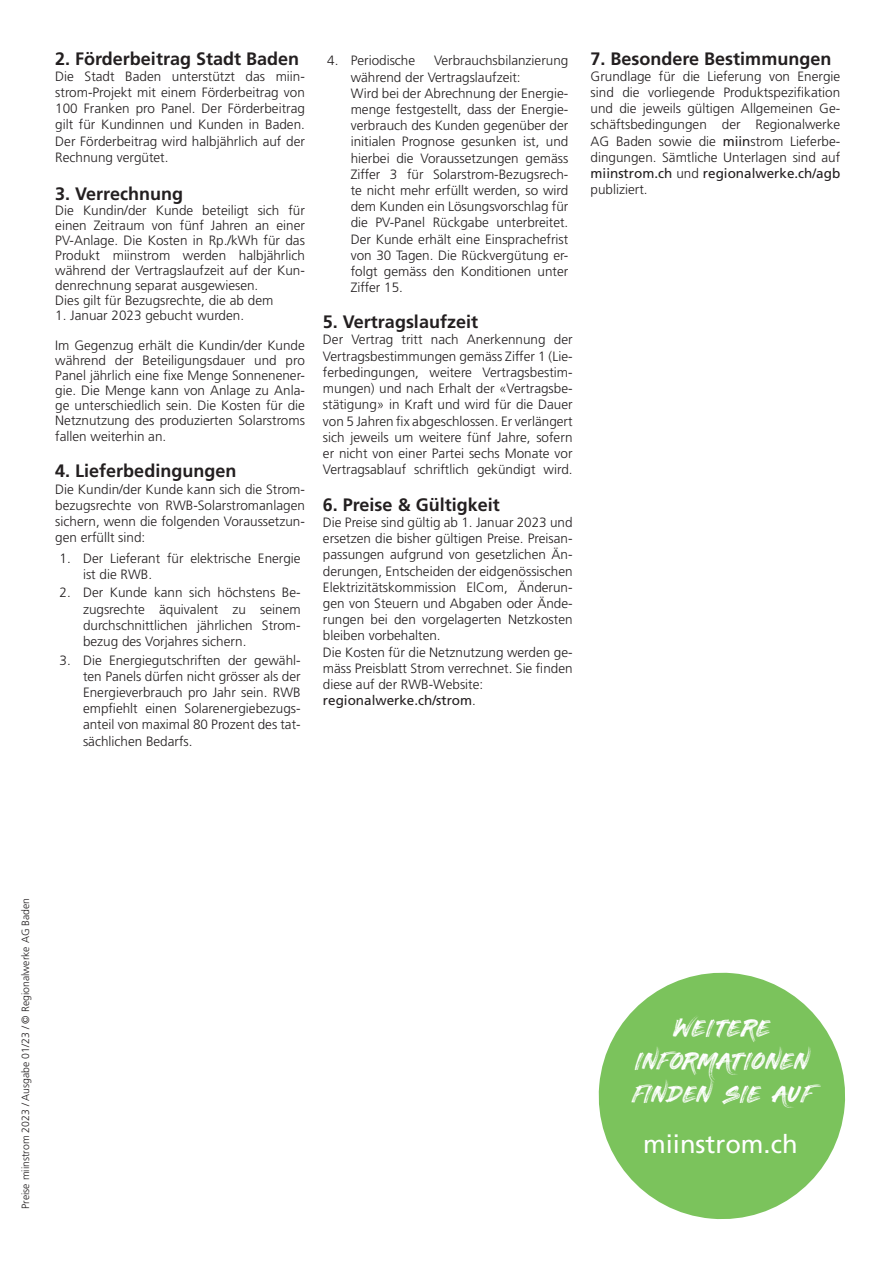
<style>
.page{position:relative;width:893px;height:1263px;background:#fff}
.page>*{position:absolute;margin:0;border:0;box-sizing:border-box;transform-origin:0 0}
.t1{font:25.5px "Frutiger LT Std";color:#fff}
.t2{font:24px/33px "pwc versal Regular";color:#fff}
.t3{font:700 18px "Frutiger LT Std";color:#231f20}
.t4{font:300 13.5px/16.2px "Frutiger LT Std";color:#231f20;text-align:justify}
.t5{font:13.5px "Frutiger LT Std";color:#231f20}
.t6{font:300 10.5px "Frutiger LT Std";color:#231f20}
.s1{font-weight:300}
.s2{font-weight:400}
</style>
<div class="page">
<svg style="left:598px;top:972px;width:247px;height:247px;fill:#7bc35c"></svg>
<p class="t3" style="left:55px;top:48px;width:245px">2. Förderbeitrag Stadt Baden</p>
<p class="t4" style="left:55px;top:68px;width:251px">Die Stadt Baden unterstützt das miin&shy;strom-Projekt mit einem Förderbeitrag von 100 Franken pro Panel. Der Förderbeitrag gilt für Kundinnen und Kunden in Baden.<br>Der Förderbeitrag wird halbjährlich auf der Rechnung vergütet.</p>
<p class="t3" style="left:55px;top:183px;width:129px">3. Verrechnung</p>
<p class="t4" style="left:55px;top:203px;width:251px;line-height:15px">Die Kundin/der Kunde beteiligt sich für einen Zeitraum von fünf Jahren an einer PV-Anlage. Die Kosten in Rp./kWh für das Produkt miinstrom werden halbjährlich während der Vertragslaufzeit auf der Kun&shy;denrechnung separat ausgewiesen.</p>
<p class="t4" style="left:55px;top:292px;width:220px">Dies gilt für Bezugsrechte, die ab dem</p>
<p class="t4" style="left:55px;top:307px;width:190px">1. Januar 2023 gebucht wurden.</p>
<p class="t4" style="left:55px;top:337px;width:251px;line-height:15.1px">Im Gegenzug erhält die Kundin/der Kunde während der Beteiligungsdauer und pro Panel jährlich eine fixe Menge Sonnenener&shy;gie. Die Menge kann von Anlage zu Anla&shy;ge unterschiedlich sein. Die Kosten für die Netznutzung des produzierten Solarstroms fallen weiterhin an.</p>
<p class="t3" style="left:55px;top:460px;width:183px">4. Lieferbedingungen</p>
<p class="t4" style="left:55px;top:481px;width:251px">Die Kundin/der Kunde kann sich die Strom&shy;bezugsrechte von RWB-Solarstromanlagen sichern, wenn die folgenden Voraussetzun&shy;gen erfüllt sind:</p>
<p class="t4" style="left:60px;top:550px;width:13px">1.</p>
<p class="t4" style="left:83px;top:550px;width:219px">Der Lieferant für elektrische Energie ist die RWB.</p>
<p class="t4" style="left:60px;top:585px;width:13px">2.</p>
<p class="t4" style="left:83px;top:585px;width:219px">Der Kunde kann sich höchstens Be&shy;zugsrechte äquivalent zu seinem durchschnittlichen jährlichen Strom&shy;bezug des Vorjahres sichern.</p>
<p class="t4" style="left:60px;top:652px;width:13px">3.</p>
<p class="t4" style="left:83px;top:652px;width:219px">Die Energiegutschriften der gewähl&shy;ten Panels dürfen nicht grösser als der Energieverbrauch pro Jahr sein. RWB empfiehlt einen Solarenergiebezugs&shy;anteil von maximal 80 Prozent des tat&shy;sächlichen Bedarfs.</p>
<p class="t4" style="left:351px;top:53px;width:219px;text-indent:83px">Verbrauchsbilanzierung während der Vertragslaufzeit:</p>
<p class="t4" style="left:351px;top:85px;width:219px">Wird bei der Abrechnung der Energie&shy;menge festgestellt, dass der Energie&shy;verbrauch des Kunden gegenüber der initialen Prognose gesunken ist, und hierbei die Voraussetzungen gemäss Ziffer 3 für Solarstrom-Bezugsrech&shy;te nicht mehr erfüllt werden, so wird dem Kunden ein Lösungsvorschlag für die PV-Panel Rückgabe unterbreitet.<br>Der Kunde erhält eine Einsprachefrist von 30 Tagen. Die Rückvergütung er&shy;folgt gemäss den Konditionen unter Ziffer 15.</p>
<p class="t3" style="left:323px;top:311px;width:157px">5. Vertragslaufzeit</p>
<p class="t4" style="left:323px;top:332px;width:251px">Der Vertrag tritt nach Anerkennung der Vertragsbestimmungen gemäss Ziffer 1 (Lie&shy;ferbedingungen, weitere Vertragsbestim&shy;mungen) und nach Erhalt der «Vertragsbe&shy;stätigung» in Kraft und wird für die Dauer von 5 Jahren fix abgeschlossen. Er verlängert sich jeweils um weitere fünf Jahre, sofern er nicht von einer Partei sechs Monate vor Vertragsablauf schriftlich gekündigt wird.</p>
<p class="t3" style="left:323px;top:494px;width:178px">6. Preise &amp; Gültigkeit</p>
<p class="t4" style="left:323px;top:514px;width:251px">Die Preise sind gültig ab 1. Januar 2023 und ersetzen die bisher gültigen Preise. Preisan&shy;passungen aufgrund von gesetzlichen Än&shy;derungen, Entscheiden der eidgenössischen Elektrizitätskommission ElCom, Änderun&shy;gen von Steuern und Abgaben oder Ände&shy;rungen bei den vorgelagerten Netzkosten bleiben vorbehalten.</p>
<p class="t4" style="left:323px;top:644px;width:251px">Die Kosten für die Netznutzung werden ge&shy;mäss Preisblatt Strom verrechnet. Sie finden diese auf der RWB-Website:</p>
<p class="t5" style="left:323px;top:692px;width:155px">regionalwerke.ch/strom<span class="s1">.</span></p>
<p class="t4" style="left:327px;top:53px;width:13px">4.</p>
<p class="t4" style="left:351px;top:53px;width:66px">Periodische</p>
<p class="t3" style="left:591px;top:48px;width:242px">7. Besondere Bestimmungen</p>
<p class="t4" style="left:591px;top:68px;width:251px">Grundlage für die Lieferung von Energie sind die vorliegende Produktspezifikation und die jeweils gültigen Allgemeinen Ge&shy;schäftsbedingungen der Regionalwerke AG Baden sowie die <span class="s2">miin</span>strom Lieferbe&shy;dingungen. Sämtliche Unterlagen sind auf <span class="s2">miinstrom.ch</span> und <span class="s2">regionalwerke.ch/agb </span>publiziert.</p>
<p class="t6" style="left:20px;top:1209px;width:312px;rotate:-90deg">Preise miinstrom 2023 / Ausgabe 01/23 / © Regionalwerke AG Baden</p>
<p class="t2" style="left:673px;top:1011px;width:99px">WEITERE</p>
<p class="t2" style="left:632px;top:1044px;width:182px">INFORMATIONEN<br>FINDEN SIE AUF</p>
<p class="t1" style="left:643px;top:1129px;width:156px">miinstrom.ch</p>
</div>
